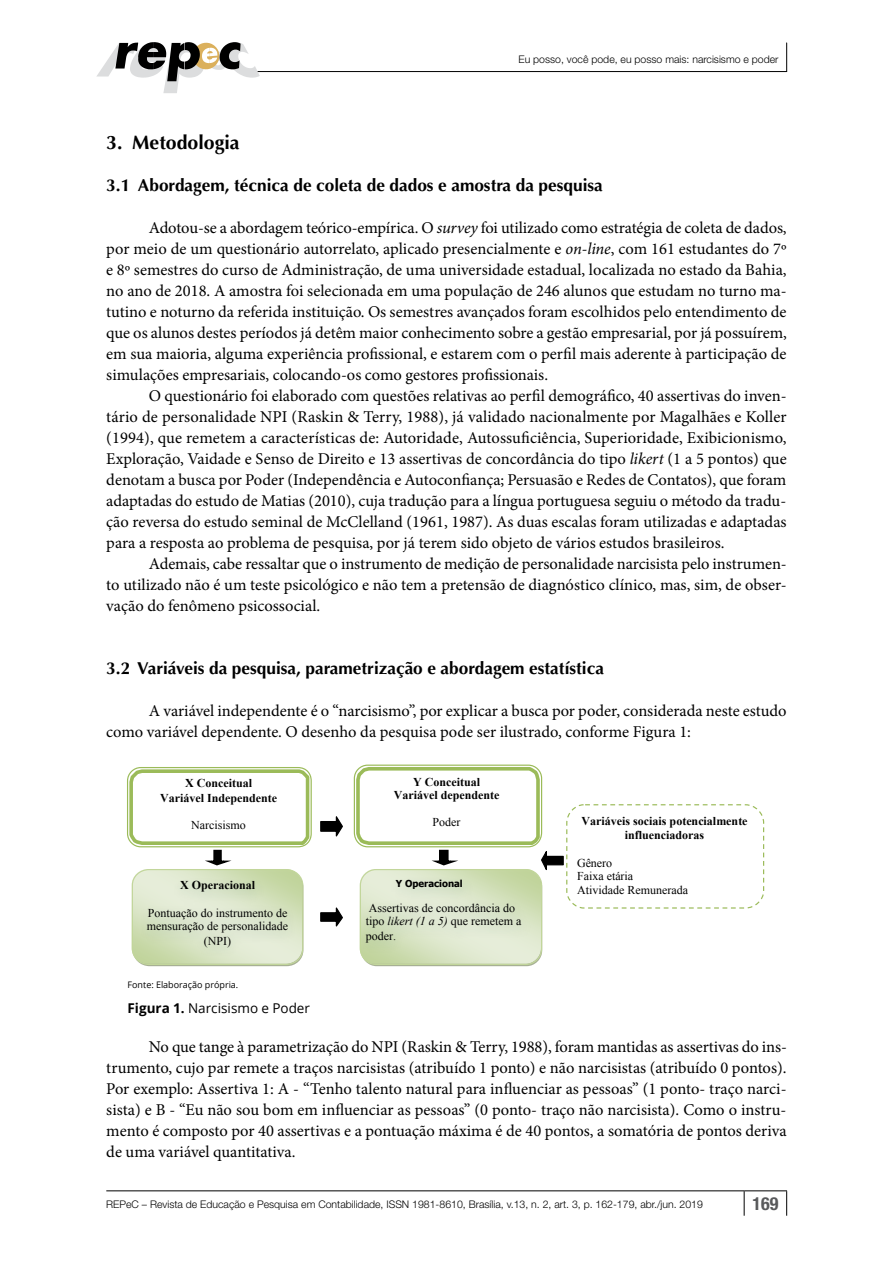
<style>
.page{position:relative;width:893px;height:1263px;background:#fff}
.page>*{position:absolute;margin:0;border:0;box-sizing:border-box;transform-origin:0 0}
.t1{font:700 19.5px "Optima LT Std";color:#000}
.t2{font:700 condensed 18px "Helvetica Neue LT Std";color:#58595b}
.t3{font:700 17.25px "Optima LT Std";color:#000}
.t4{font:16.5px/21px "Minion Pro";color:#000;text-align:justify}
.t5{font:13.5px "Open Sans";color:#000}
.t6{font:12px/13.2px "Times New Roman";color:#000}
.t7{font:700 12px/14.4px "Times New Roman";color:#000;text-align:center}
.t8{font:300 10.5px "Helvetica Neue LT Std";color:#000}
.t9{font:700 9.6px "Tahoma";color:#000}
.t10{font:9px "Open Sans";color:#000}
.s1{font-style:italic}
.s2{font-weight:700}
</style>
<div class="page">
<hr style="left:254px;top:71px;width:533px;height:1px;background:#000">
<svg style="left:786px;top:43px;width:1px;height:28px"></svg>
<svg style="left:97px;top:42px;width:163px;height:51px"></svg>
<hr style="left:106px;top:1190px;width:638px;height:1px;background:#000">
<hr style="left:744px;top:1190px;width:43px;height:1px;background:#000">
<svg style="left:744px;top:1191px;width:1px;height:25px"></svg>
<svg style="left:786px;top:1191px;width:1px;height:25px"></svg>
<img style="left:131px;top:870px;width:173px;height:97px">
<img style="left:359px;top:871px;width:276px;height:96px">
<svg style="left:128px;top:767px;width:184px;height:99px"></svg>
<div style="left:566px;top:804px;width:198px;height:104px;background:#fff;border:1px dashed #9bbb59;border-radius:17px"></div>
<svg style="left:320px;top:816px;width:23px;height:21px"></svg>
<svg style="left:320px;top:907px;width:23px;height:20px"></svg>
<svg style="left:354px;top:764px;width:210px;height:107px"></svg>
<p class="t8" style="left:518px;top:53px;width:262px">Eu posso, você pode, eu posso mais: narcisismo e poder</p>
<p class="t1" style="left:106px;top:131px;width:135px">3. Metodologia</p>
<p class="t3" style="left:106px;top:175px;width:498px">3.1 Abordagem, técnica de coleta de dados e amostra da pesquisa</p>
<p class="t4" style="left:106px;top:217px;width:682px;text-indent:43px">Adotou-se a abordagem teórico-empírica. O <span class="s1">survey</span> foi utilizado como estratégia de coleta de dados, por meio de um questionário autorrelato, aplicado presencialmente e <span class="s1">on-line</span>, com 161 estudantes do 7º e 8º semestres do curso de Administração, de uma universidade estadual, localizada no estado da Bahia, no ano de 2018. A amostra foi selecionada em uma população de 246 alunos que estudam no turno ma&shy;tutino e noturno da referida instituição. Os semestres avançados foram escolhidos pelo entendimento de que os alunos destes períodos já detêm maior conhecimento sobre a gestão empresarial, por já possuírem, em sua maioria, alguma experiência profissional, e estarem com o perfil mais aderente à participação de simulações empresariais, colocando-os como gestores profissionais.</p>
<p class="t4" style="left:106px;top:385px;width:682px;text-indent:43px">O questionário foi elaborado com questões relativas ao perfil demográfico, 40 assertivas do inven&shy;tário de personalidade NPI (Raskin &amp; Terry, 1988), já validado nacionalmente por Magalhães e Koller (1994), que remetem a características de: Autoridade, Autossuficiência, Superioridade, Exibicionismo, Exploração, Vaidade e Senso de Direito e 13 assertivas de concordância do tipo <span class="s1">likert</span> (1 a 5 pontos) que denotam a busca por Poder (Independência e Autoconfiança; Persuasão e Redes de Contatos), que foram adaptadas do estudo de Matias (2010), cuja tradução para a língua portuguesa seguiu o método da tradu&shy;ção reversa do estudo seminal de McClelland (1961, 1987). As duas escalas foram utilizadas e adaptadas para a resposta ao problema de pesquisa, por já terem sido objeto de vários estudos brasileiros.</p>
<p class="t4" style="left:106px;top:553px;width:682px;text-indent:43px">Ademais, cabe ressaltar que o instrumento de medição de personalidade narcisista pelo instrumen&shy;to utilizado não é um teste psicológico e não tem a pretensão de diagnóstico clínico, mas, sim, de obser&shy;vação do fenômeno psicossocial.</p>
<p class="t3" style="left:106px;top:658px;width:499px">3.2 Variáveis da pesquisa, parametrização e abordagem estatística</p>
<p class="t4" style="left:106px;top:700px;width:682px;text-indent:43px">A variável independente é o “narcisismo”, por explicar a busca por poder, considerada neste estudo como variável dependente. O desenho da pesquisa pode ser ilustrado, conforme Figura 1:</p>
<p class="t7" style="left:160px;top:776px;width:119px">X Conceitual<br>Variável Independente</p>
<p class="t6" style="left:191px;top:818px;width:56px">Narcisismo</p>
<p class="t7" style="left:394px;top:775px;width:107px;line-height:13.2px">Y Conceitual<br>Variável dependente</p>
<p class="t6" style="left:433px;top:815px;width:29px">Poder</p>
<p class="t7" style="left:582px;top:813px;width:167px">Variáveis sociais potencialmente influenciadoras</p>
<p class="t6" style="left:577px;top:856px;width:58px">Gênero<br>Faixa etária</p>
<p class="t6" style="left:577px;top:883px;width:112px">Atividade Remunerada</p>
<p class="t9" style="left:396px;top:877px;width:68px">Y Operacional</p>
<p class="t6" style="left:366px;top:901px;width:157px">Assertivas de concordância do tipo <span class="s1">likert (1 a 5)</span> que remetem a</p>
<p class="t6" style="left:366px;top:929px;width:32px">poder.</p>
<p class="t7" style="left:180px;top:878px;width:76px">X Operacional</p>
<p class="t6" style="left:147px;top:906px;width:143px">Pontuação do instrumento de mensuração de personalidade</p>
<p class="t6" style="left:204px;top:934px;width:29px">(NPI)</p>
<p class="t10" style="left:128px;top:979px;width:112px">Fonte: Elaboração própria.</p>
<p class="t5" style="left:128px;top:999px;width:184px"><span class="s2">Figura 1.</span> Narcisismo e Poder</p>
<p class="t4" style="left:106px;top:1036px;width:682px;text-indent:43px">No que tange à parametrização do NPI (Raskin &amp; Terry, 1988), foram mantidas as assertivas do ins&shy;trumento, cujo par remete a traços narcisistas (atribuído 1 ponto) e não narcisistas (atribuído 0 pontos).<br>Por exemplo: Assertiva 1: A - “Tenho talento natural para influenciar as pessoas” (1 ponto- traço narci&shy;sista) e B - “Eu não sou bom em influenciar as pessoas” (0 ponto- traço não narcisista). Como o instru&shy;mento é composto por 40 assertivas e a pontuação máxima é de 40 pontos, a somatória de pontos deriva de uma variável quantitativa.</p>
<p class="t8" style="left:106px;top:1197px;width:598px">REPeC – Revista de Educação e Pesquisa em Contabilidade, ISSN 1981-8610, Brasília, v.13, n. 2, art. 3, p. 162-179, abr./jun. 2019</p>
<p class="t2" style="left:752px;top:1192px;width:27px">169</p>
</div>
